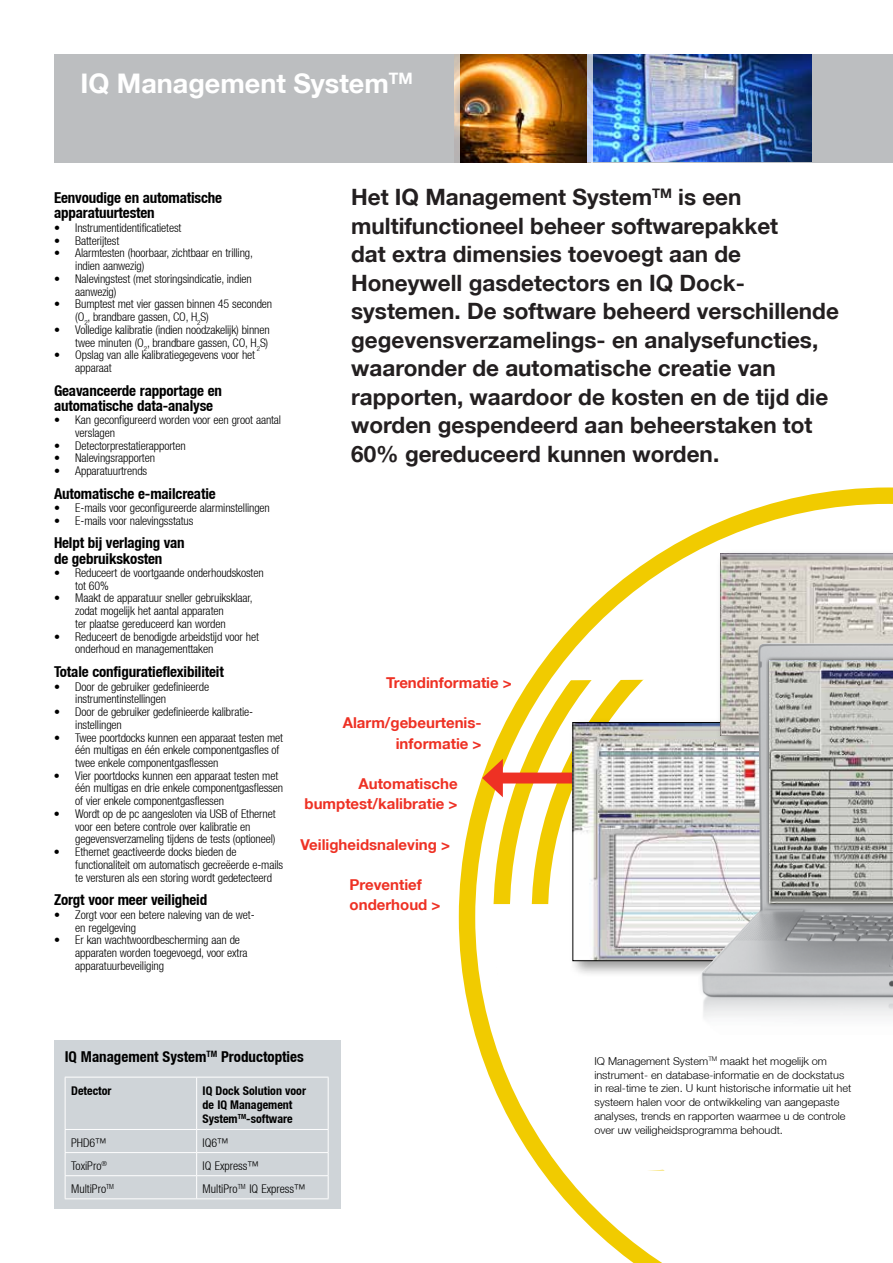
<style>
.page{position:relative;width:893px;height:1263px;background:#fff}
.page>*{position:absolute;margin:0;border:0;box-sizing:border-box;transform-origin:0 0}
.t1{font:700 27px "Helvetica Neue LT";color:#fff}
.t2{font:700 22.5px/28.5px "Helvetica Neue LT";color:#231f20}
.t3{font:700 condensed 15px/15px "Helvetica Neue LT";letter-spacing:-.01em;color:#000}
.t4{font:700 15px/20.5px "Helvetica Neue LT";color:#ee3124;text-align:right}
.t5{font:300 condensed 12px/12.8px "Helvetica Neue LT";letter-spacing:-.01em;color:#000}
.t6{font:700 condensed 12px/14.4px "Helvetica Neue LT";color:#000}
.t7{font:300 10.95px/13.6px "Helvetica Neue LT";color:#000}
</style>
<div class="page">
<div style="left:54px;top:54px;width:839px;height:108px;background:#bcbec0"></div>
<img style="left:460px;top:54px;width:127px;height:108px">
<svg style="left:454px;top:54px;width:6px;height:108px"></svg>
<img style="left:593px;top:54px;width:219px;height:108px">
<svg style="left:587px;top:54px;width:6px;height:108px"></svg>
<svg style="left:459px;top:487px;width:434px;height:726px"></svg>
<svg style="left:486px;top:904px;width:189px;height:273px"></svg>
<div style="left:495px;top:772px;width:79px;height:11px;background:#ee3124"></div>
<svg style="left:482px;top:759px;width:21px;height:38px"></svg>
<div style="left:568px;top:718px;width:325px;height:260px;background:#000;opacity:.4"></div>
<svg style="left:572px;top:722px;width:126px;height:239px"></svg>
<div style="left:716px;top:549px;width:177px;height:203px;background:#fafafa"></div>
<img style="left:720px;top:553px;width:173px;height:90px">
<img style="left:698px;top:643px;width:195px;height:441px">
<div style="left:766px;top:656px;width:127px;height:251px;background:#000;opacity:.75"></div>
<img style="left:770px;top:660px;width:123px;height:243px">
<svg style="left:577px;top:1169px;width:316px;height:94px"></svg>
<div style="left:54px;top:1040px;width:286px;height:168px;background:#cfd4d8"></div>
<hr style="left:65px;top:1077px;width:132px;height:1px;background:#fff">
<hr style="left:65px;top:1077px;width:1px;height:52px;background:#fff">
<hr style="left:197px;top:1077px;width:132px;height:1px;background:#fff">
<hr style="left:196px;top:1077px;width:1px;height:52px;background:#fff">
<hr style="left:328px;top:1077px;width:1px;height:52px;background:#fff">
<hr style="left:65px;top:1129px;width:132px;height:1px;background:#fff">
<hr style="left:197px;top:1129px;width:132px;height:1px;background:#fff">
<hr style="left:65px;top:1152px;width:132px;height:1px;background:#fff">
<hr style="left:197px;top:1152px;width:132px;height:1px;background:#fff">
<hr style="left:65px;top:1175px;width:132px;height:1px;background:#fff">
<svg style="left:65px;top:1130px;width:1px;height:68px"></svg>
<hr style="left:197px;top:1175px;width:132px;height:1px;background:#fff">
<svg style="left:196px;top:1130px;width:1px;height:68px"></svg>
<svg style="left:328px;top:1130px;width:1px;height:68px"></svg>
<hr style="left:65px;top:1198px;width:132px;height:1px;background:#fff">
<hr style="left:197px;top:1198px;width:132px;height:1px;background:#fff">
<h1 class="t1" style="left:80px;top:66px;width:334px">IQ Management System<sup>TM</sup></h1>
<p class="t3" style="left:54px;top:190px;width:170px">Eenvoudige en automatische apparatuurtesten</p>
<p class="t5" style="left:54px;top:221px;width:129px">• Instrumentidentificatietest</p>
<p class="t5" style="left:54px;top:234px;width:67px">• Batterijtest</p>
<p class="t5" style="left:75px;top:247px;width:179px;text-indent:-21px">• Alarmtesten (hoorbaar, zichtbaar en trilling, indien aanwezig)</p>
<p class="t5" style="left:75px;top:272px;width:178px;text-indent:-21px">• Nalevingstest (met storingsindicatie, indien aanwezig)</p>
<p class="t5" style="left:75px;top:298px;width:198px;text-indent:-21px">• Bumptest met vier gassen binnen 45 seconden (O<sub>2</sub>, brandbare gassen, CO, H<sub>2</sub>S)</p>
<p class="t5" style="left:54px;top:323px;width:217px;text-align:right">• Volledige kalibratie (indien noodzakelijk) binnen twee minuten (O<sub>2</sub>, brandbare gassen, CO, H<sub>2</sub>S)</p>
<p class="t5" style="left:75px;top:349px;width:181px;text-indent:-21px">• Opslag van alle kalibratiegegevens voor het apparaat</p>
<p class="t3" style="left:54px;top:383px;width:170px">Geavanceerde rapportage en automatische data-analyse</p>
<p class="t5" style="left:75px;top:413px;width:207px;text-indent:-21px">• Kan geconfigureerd worden voor een groot aantal verslagen</p>
<p class="t5" style="left:54px;top:439px;width:133px">• Detectorprestatierapporten</p>
<p class="t5" style="left:54px;top:452px;width:102px">• Nalevingsrapporten</p>
<p class="t5" style="left:54px;top:464px;width:95px">• Apparatuurtrends</p>
<p class="t3" style="left:54px;top:486px;width:163px">Automatische e-mailcreatie</p>
<p class="t5" style="left:54px;top:501px;width:217px">• E-mails voor geconfigureerde alarminstellingen</p>
<p class="t5" style="left:54px;top:514px;width:141px">• E-mails voor nalevingsstatus</p>
<p class="t3" style="left:54px;top:535px;width:132px">Helpt bij verlaging van de gebruikskosten</p>
<p class="t5" style="left:75px;top:566px;width:190px;text-indent:-21px">• Reduceert de voortgaande onderhoudskosten tot 60%</p>
<p class="t5" style="left:75px;top:592px;width:179px;text-indent:-21px">• Maakt de apparatuur sneller gebruiksklaar, zodat mogelijk het aantal apparaten<br>ter plaatse gereduceerd kan worden</p>
<p class="t5" style="left:75px;top:630px;width:185px;text-indent:-21px">• Reduceert de benodigde arbeidstijd voor het onderhoud en managementtaken</p>
<p class="t3" style="left:54px;top:664px;width:171px">Totale configuratieflexibiliteit</p>
<p class="t5" style="left:75px;top:680px;width:135px;text-indent:-21px">• Door de gebruiker gedefinieerde instrumentinstellingen</p>
<p class="t5" style="left:75px;top:705px;width:180px;text-indent:-21px">• Door de gebruiker gedefinieerde kalibratie&shy;instellingen</p>
<p class="t5" style="left:75px;top:731px;width:209px;text-indent:-21px">• Twee poortdocks kunnen een apparaat testen met één multigas en één enkele componentgasfles of twee enkele componentgasflessen</p>
<p class="t5" style="left:75px;top:769px;width:209px;text-indent:-21px">• Vier poortdocks kunnen een apparaat testen met één multigas en drie enkele componentgasflessen of vier enkele componentgasflessen</p>
<p class="t5" style="left:75px;top:807px;width:202px;text-indent:-21px">• Wordt op de pc aangesloten via USB of Ethernet voor een betere controle over kalibratie en gegevensverzameling tijdens de tests (optioneel)</p>
<p class="t5" style="left:75px;top:845px;width:209px;text-indent:-21px">• Ethernet geactiveerde docks bieden de functionaliteit om automatisch gecreëerde e-mails te versturen als een storing wordt gedetecteerd</p>
<p class="t3" style="left:54px;top:892px;width:155px">Zorgt voor meer veiligheid</p>
<p class="t5" style="left:75px;top:908px;width:181px;text-indent:-21px">• Zorgt voor een betere naleving van de wet&shy;en regelgeving</p>
<p class="t5" style="left:75px;top:933px;width:174px;text-indent:-21px">• Er kan wachtwoordbescherming aan de apparaten worden toegevoegd, voor extra apparatuurbeveiliging</p>
<p class="t2" style="left:351px;top:182px;width:489px">Het IQ Management System<sup>TM</sup> is een multifunctioneel beheer softwarepakket<br>dat extra dimensies toevoegt aan de Honeywell gasdetectors en IQ Dock&shy;systemen. De software beheerd verschillende gegevensverzamelings- en analysefuncties, waaronder de automatische creatie van rapporten, waardoor de kosten en de tijd die worden gespendeerd aan beheerstaken tot 60% gereduceerd kunnen worden.</p>
<p class="t4" style="left:386px;top:672px;width:127px">Trendinformatie &gt;</p>
<p class="t4" style="left:343px;top:712px;width:140px">Alarm/gebeurtenis&shy;informatie &gt;</p>
<p class="t4" style="left:305px;top:773px;width:155px">Automatische bumptest/kalibratie &gt;</p>
<p class="t4" style="left:301px;top:834px;width:151px">Veiligheidsnaleving &gt;</p>
<p class="t4" style="left:350px;top:874px;width:92px;text-align:left">Preventief onderhoud &gt;</p>
<p class="t3" style="left:65px;top:1049px;width:241px">IQ Management System<sup>TM</sup> Productopties</p>
<p class="t6" style="left:71px;top:1083px;width:42px">Detector</p>
<p class="t6" style="left:203px;top:1083px;width:105px">IQ Dock Solution voor de IQ Management<br>System<sup>TM</sup>-software</p>
<p class="t5" style="left:71px;top:1136px;width:38px">PHD6™</p>
<p class="t5" style="left:203px;top:1136px;width:28px">IQ6™</p>
<p class="t5" style="left:71px;top:1159px;width:38px">ToxiPro<sup>®</sup></p>
<p class="t5" style="left:203px;top:1159px;width:58px">IQ Express™</p>
<p class="t5" style="left:71px;top:1182px;width:44px">MultiPro<sup>TM</sup></p>
<p class="t5" style="left:203px;top:1182px;width:105px">MultiPro<sup>TM</sup> IQ Express™</p>
<p class="t7" style="left:594px;top:1054px;width:258px">IQ Management System<sup>TM</sup> maakt het mogelijk om instrument- en database-informatie en de dockstatus in real-time te zien. U kunt historische informatie uit het systeem halen voor de ontwikkeling van aangepaste analyses, trends en rapporten waarmee u de controle over uw veiligheidsprogramma behoudt.</p>
</div>
